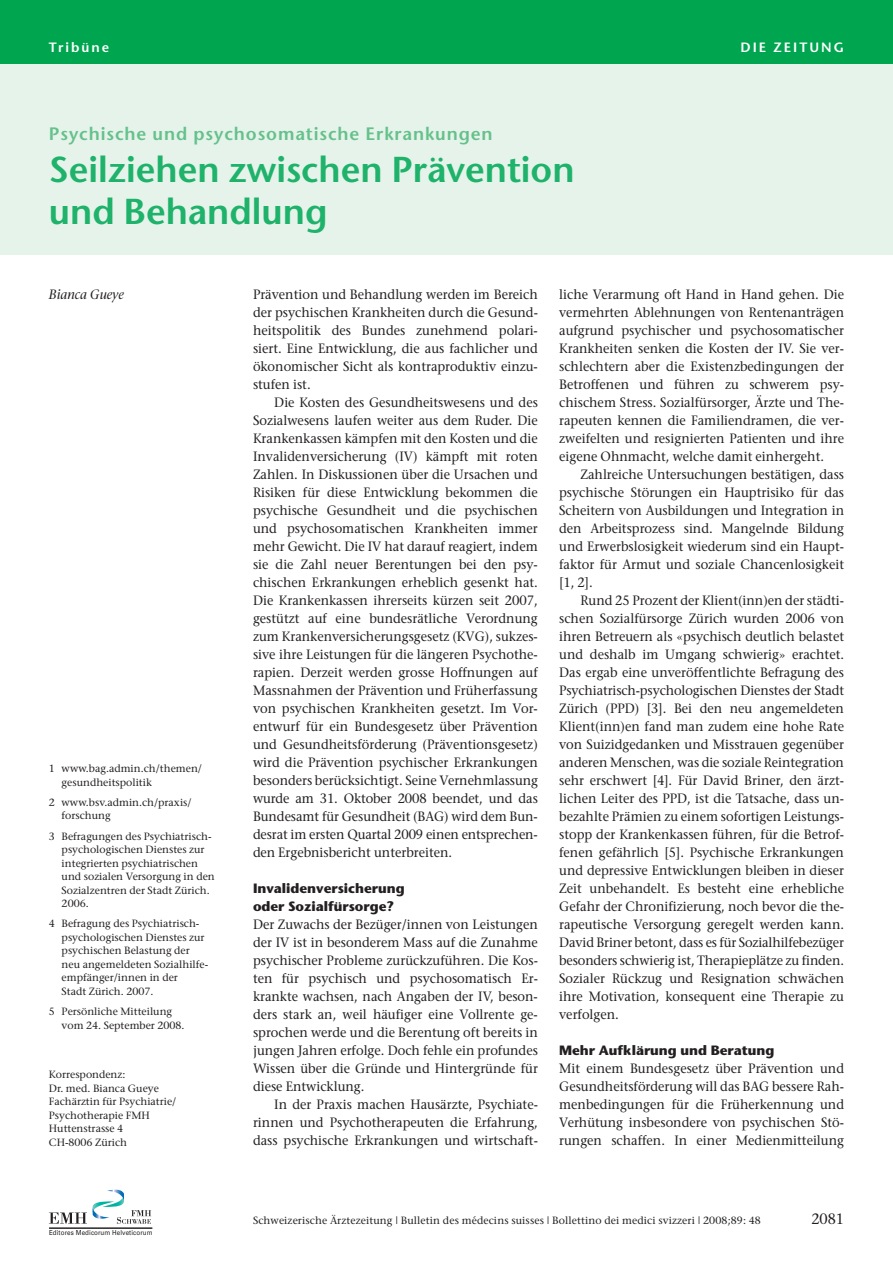
<style>
.page{position:relative;width:893px;height:1263px;background:#fff}
.page>*{position:absolute;margin:0;border:0;box-sizing:border-box;transform-origin:0 0}
.t1{font:600 36px/42px "Stone Sans";color:#1eb26a}
.t2{font:600 18px "Stone Sans";letter-spacing:.05em;color:#65c18b}
.t3{font:15px "Stone Serif";color:#231f20;scale:.95 1}
.t4{font:13.5px/18px "Stone Serif";color:#231f20;text-align:justify;scale:.95 1}
.t5{font:700 13.5px/18px "Stone Sans";color:#231f20}
.t6{font:600 13.5px "Stone Sans";letter-spacing:.15em;color:#fff}
.t7{font:italic 13.5px "Stone Serif";color:#231f20;scale:.95 1}
.t8{font:10.5px/13.5px "Stone Serif";color:#231f20}
.t9{font:6.9px "Univers";letter-spacing:.015em;color:#231f20;scale:.9 1}
</style>
<div class="page">
<div style="left:0;top:60px;width:893px;height:195px;background:#e6f3ea"></div>
<div style="left:0;top:0;width:893px;height:64px;background:#00a54f"></div>
<svg style="left:49px;top:1189px;width:102px;height:35px"></svg>
<hr style="left:49px;top:1228px;width:103px;height:1px;background:#231f20">
<p class="t6" style="left:49px;top:42px;width:62px">Tribüne</p>
<p class="t6" style="left:741px;top:42px;width:105px">DIE ZEITUNG</p>
<h2 class="t2" style="left:49px;top:127px;width:445px">Psychische und psychosomatische Erkrankungen</h2>
<h1 class="t1" style="left:49px;top:153px;width:527px">Seilziehen zwischen Prävention und Behandlung</h1>
<p class="t7" style="left:49px;top:289px;width:80px">Bianca Gueye</p>
<p class="t8" style="left:62px;top:763px;width:142px;text-indent:-13px">1 www.bag.admin.ch/themen/ gesundheitspolitik</p>
<p class="t8" style="left:62px;top:796px;width:131px;text-indent:-13px">2 www.bsv.admin.ch/praxis/ forschung</p>
<p class="t8" style="left:62px;top:830px;width:155px;text-indent:-13px">3 Befragungen des Psychiatrisch&shy;psychologischen Dienstes zur integrierten psychiatrischen und sozialen Versorgung in den<br>Sozialzentren der Stadt Zürich.<br>2006.</p>
<p class="t8" style="left:62px;top:918px;width:148px;text-indent:-13px">4 Befragung des Psychiatrisch&shy;psychologischen Dienstes zur psychischen Belastung der neu angemeldeten Sozialhilfe&shy;empfänger/innen in der<br>Stadt Zürich. 2007.</p>
<p class="t8" style="left:62px;top:1006px;width:125px;text-indent:-13px">5 Persönliche Mitteilung vom 24. September 2008.</p>
<p class="t8" style="left:49px;top:1069px;width:129px">Korrespondenz:<br>Dr. med. Bianca Gueye<br>Fachärztin für Psychiatrie/<br>Psychotherapie FMH<br>Huttenstrasse 4<br>CH-8006 Zürich</p>
<p class="t9" style="left:49px;top:1229px;width:117px">Editores Medicorum Helveticorum</p>
<p class="t4" style="left:253px;top:287px;width:301px">Prävention und Behandlung werden im Bereich der psychischen Krankheiten durch die Gesund&shy;heitspolitik des Bundes zunehmend polari&shy;siert. Eine Entwicklung, die aus fachlicher und ökonomischer Sicht als kontraproduktiv einzu&shy;stufen ist.</p>
<p class="t4" style="left:253px;top:395px;width:301px;text-indent:21px">Die Kosten des Gesundheitswesens und des Sozialwesens laufen weiter aus dem Ruder. Die Krankenkassen kämpfen mit den Kosten und die Invalidenversicherung (IV) kämpft mit roten Zahlen. In Diskussionen über die Ursachen und Risiken für diese Entwicklung bekommen die psychische Gesundheit und die psychischen und psychosomatischen Krankheiten immer mehr Gewicht. Die IV hat darauf reagiert, indem sie die Zahl neuer Berentungen bei den psy&shy;chischen Erkrankungen erheblich gesenkt hat.<br>Die Krankenkassen ihrerseits kürzen seit 2007, gestützt auf eine bundesrätliche Verordnung zum Krankenversicherungsgesetz (KVG), sukzes&shy;sive ihre Leistungen für die längeren Psychothe&shy;rapien. Derzeit werden grosse Hoffnungen auf Massnahmen der Prävention und Früherfassung von psychischen Krankheiten gesetzt. Im Vor&shy;entwurf für ein Bundesgesetz über Prävention und Gesundheitsförderung (Präventionsgesetz) wird die Prävention psychischer Erkrankungen besonders berücksichtigt. Seine Vernehmlassung wurde am 31. Oktober 2008 beendet, und das Bundesamt für Gesundheit (BAG) wird dem Bun&shy;des rat im ersten Quartal 2009 einen entsprechen&shy;den Ergebnisbericht unterbreiten.</p>
<p class="t5" style="left:253px;top:881px;width:153px">Invalidenversicherung oder Sozialfürsorge?</p>
<p class="t4" style="left:253px;top:917px;width:301px">Der Zuwachs der Bezüger/innen von Leistungen der IV ist in besonderem Mass auf die Zunahme psychischer Probleme zurückzuführen. Die Kos&shy;ten für psychisch und psychosomatisch Er&shy;krankte wachsen, nach Angaben der IV, beson&shy;ders stark an, weil häufiger eine Vollrente ge&shy;sprochen werde und die Berentung oft bereits in jungen Jahren erfolge. Doch fehle ein profundes Wissen über die Gründe und Hintergründe für diese Entwicklung.</p>
<p class="t4" style="left:253px;top:1097px;width:301px;text-indent:21px">In der Praxis machen Hausärzte, Psychiate&shy;rinnen und Psychotherapeuten die Erfahrung, dass psychische Erkrankungen und wirtschaft -</p>
<p class="t4" style="left:559px;top:287px;width:301px">liche Verarmung oft Hand in Hand gehen. Die vermehrten Ablehnungen von Rentenanträgen aufgrund psychischer und psychosomatischer Krankheiten senken die Kosten der IV. Sie ver&shy;schlechtern aber die Existenzbedingungen der Betroffenen und führen zu schwerem psy&shy;chischem Stress. Sozialfürsorger, Ärzte und The&shy;rapeuten kennen die Familiendramen, die ver&shy;zweifelten und resignierten Patienten und ihre eigene Ohnmacht, welche damit einhergeht.</p>
<p class="t4" style="left:559px;top:467px;width:301px;text-indent:21px">Zahlreiche Untersuchungen bestätigen, dass psychische Störungen ein Hauptrisiko für das Scheitern von Ausbildungen und Integration in den Arbeitsprozess sind. Mangelnde Bildung und Erwerbslosigkeit wiederum sind ein Haupt&shy;faktor für Armut und soziale Chancenlosigkeit [1, 2].</p>
<p class="t4" style="left:559px;top:593px;width:301px;text-indent:21px">Rund 25 Prozent der Klient(inn)en der städti&shy;schen Sozialfürsorge Zürich wurden 2006 von ihren Betreuern als «psychisch deutlich belastet und deshalb im Umgang schwierig» erachtet.<br>Das ergab eine unveröffentlichte Befragung des Psychiatrisch-psychologischen Dienstes der Stadt Zürich (PPD) [3]. Bei den neu angemeldeten Klient(inn)en fand man zudem eine hohe Rate von Suizidgedanken und Misstrauen gegenüber anderen Menschen, was die soziale Reintegration sehr erschwert [4]. Für David Briner, den ärzt - lichen Leiter des PPD, ist die Tatsache, dass un&shy;bezahlte Prämien zu einem sofortigen Leistungs&shy;stopp der Krankenkassen führen, für die Betrof&shy;fenen gefährlich [5]. Psychische Erkrankungen und depressive Entwicklungen bleiben in dieser Zeit unbehandelt. Es besteht eine erhebliche Gefahr der Chronifizierung, noch bevor die the&shy;rapeutische Versorgung geregelt werden kann.<br>David Briner betont, dass es für Sozialhilfebezüger besonders schwierig ist, Therapieplätze zu finden.<br>Sozialer Rückzug und Resignation schwächen ihre Motivation, konsequent eine Therapie zu verfolgen.</p>
<p class="t5" style="left:559px;top:1043px;width:217px">Mehr Aufklärung und Beratung</p>
<p class="t4" style="left:559px;top:1061px;width:301px">Mit einem Bundesgesetz über Prävention und Gesundheitsförderung will das BAG bessere Rah&shy;menbedingungen für die Früherkennung und Verhütung insbesondere von psychischen Stö&shy;rungen schaffen. In einer Medienmitteilung</p>
<p class="t8" style="left:253px;top:1214px;width:509px">Schweizerische Ärztezeitung | Bulletin des médecins suisses | Bollettino dei medici svizzeri | 2008;89: 48</p>
<p class="t3" style="left:811px;top:1213px;width:36px">2081</p>
</div>
